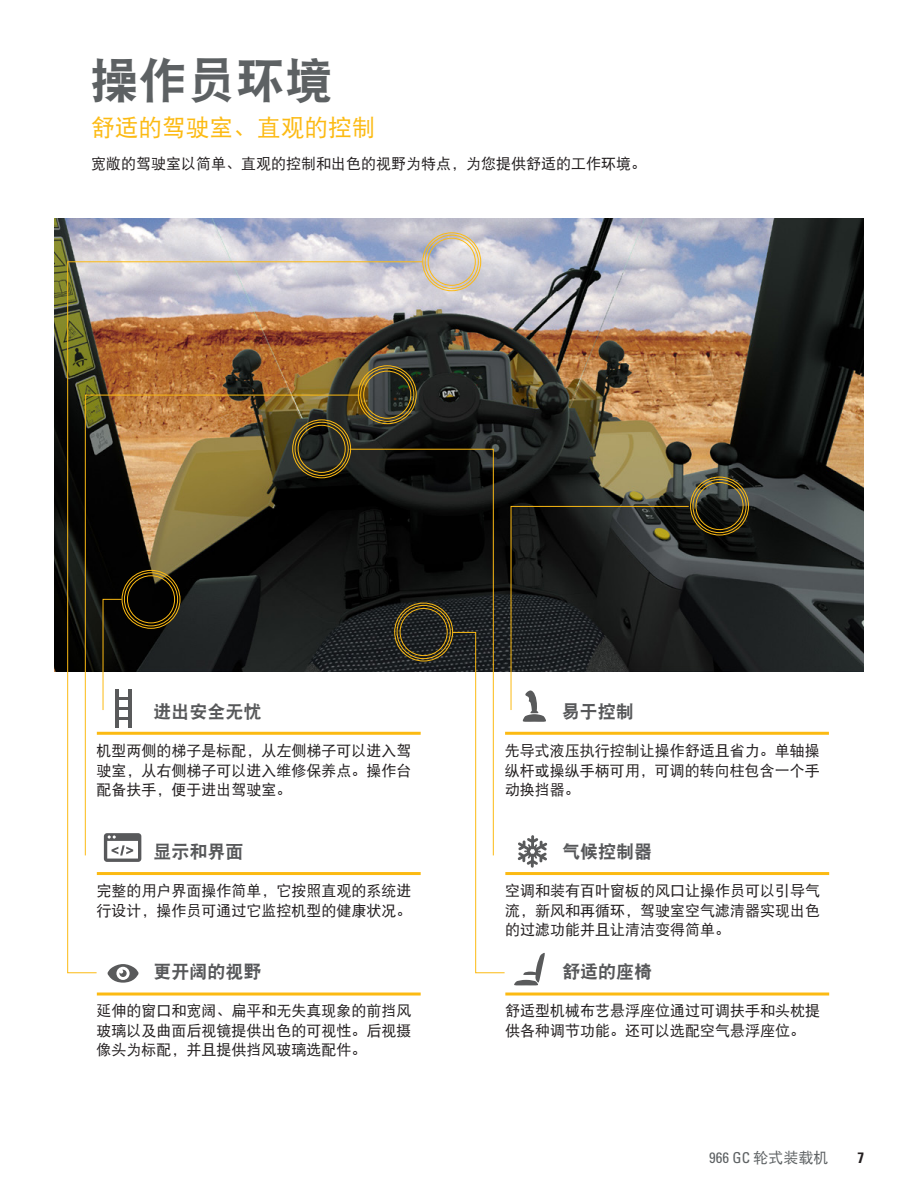
<style>
.page{position:relative;width:918px;height:1188px;background:#fff}
.page>*{position:absolute;margin:0;border:0;box-sizing:border-box;transform-origin:0 0}
.t1{font:48.75px "DFP Hei W9";color:#5d6163}
.t2{font:23.7px "DFP Hei W5";color:#fcba13}
.t3{font:18px "DFP Hei W9";color:#57585a}
.t4{font:15px/19.5px "DFP Hei W5";color:#231f20;text-align:justify}
.t5{font:condensed 15px "Univers LTCYR 57";color:#5d6163}
.t6{font:15px "Univers LTCYR 67 Bold Cond";color:#231f20}
.s1{font-family:"DFP Hei W5";font-stretch:normal}
</style>
<div class="page">
<img style="left:54px;top:218px;width:810px;height:454px">
<hr style="left:505px;top:732px;width:324px;height:3px;background:#fcba13">
<hr style="left:97px;top:993px;width:324px;height:3px;background:#fcba13">
<svg style="left:108px;top:974px;width:31px;height:9px"></svg>
<div style="left:690px;top:477px;width:59px;height:58px;border:1px solid #fcba13;border-radius:50%"></div>
<div style="left:693px;top:479px;width:54px;height:54px;border:1px solid #fcba13;border-radius:50%"></div>
<div style="left:696px;top:482px;width:47px;height:48px;border:1px solid #fcba13;border-radius:50%"></div>
<div style="left:422px;top:232px;width:59px;height:59px;border:1px solid #fcba13;border-radius:50%"></div>
<div style="left:425px;top:235px;width:54px;height:54px;border:1px solid #fcba13;border-radius:50%"></div>
<div style="left:428px;top:238px;width:48px;height:48px;border:1px solid #fcba13;border-radius:50%"></div>
<svg style="left:67px;top:261px;width:356px;height:713px"></svg>
<svg style="left:349px;top:448px;width:145px;height:408px"></svg>
<hr style="left:505px;top:872px;width:324px;height:3px;background:#fcba13">
<hr style="left:505px;top:993px;width:324px;height:3px;background:#fcba13">
<svg style="left:104px;top:833px;width:37px;height:29px"></svg>
<svg style="left:452px;top:506px;width:237px;height:480px"></svg>
<h1 class="t1" style="left:90px;top:54px;width:245px">操作员环境</h1>
<h2 class="t2" style="left:91px;top:115px;width:286px">舒适的驾驶室、直观的控制</h2>
<p class="t4" style="left:91px;top:154px;width:557px">宽敞的驾驶室以简单、直观的控制和出色的视野为特点，为您提供舒适的工作环境。</p>
<p class="t3" style="left:154px;top:702px;width:110px">进出安全无忧</p>
<p class="t4" style="left:97px;top:741px;width:316px">机型两侧的梯子是标配，从左侧梯子可以进入驾驶室，从右侧梯子可以进入维修保养点。操作台配备扶手，便于进出驾驶室。</p>
<p class="t3" style="left:154px;top:842px;width:92px">显示和界面</p>
<p class="t4" style="left:97px;top:881px;width:316px">完整的用户界面操作简单，它按照直观的系统进行设计，操作员可通过它监控机型的健康状况。</p>
<p class="t3" style="left:154px;top:962px;width:110px">更开阔的视野</p>
<p class="t4" style="left:97px;top:1001px;width:316px">延伸的窗口和宽阔、扁平和无失真现象的前挡风玻璃以及曲面后视镜提供出色的可视性。后视摄像头为标配，并且提供挡风玻璃选配件。</p>
<p class="t3" style="left:562px;top:702px;width:73px">易于控制</p>
<p class="t4" style="left:505px;top:741px;width:317px">先导式液压执行控制让操作舒适且省力。单轴操纵杆或操纵手柄可用，可调的转向柱包含一个手动换挡器。</p>
<p class="t3" style="left:562px;top:842px;width:91px">气候控制器</p>
<p class="t4" style="left:505px;top:881px;width:316px">空调和装有百叶窗板的风口让操作员可以引导气流，新风和再循环，驾驶室空气滤清器实现出色的过滤功能并且让清洁变得简单。</p>
<p class="t3" style="left:562px;top:962px;width:91px">舒适的座椅</p>
<p class="t4" style="left:505px;top:1001px;width:316px">舒适型机械布艺悬浮座位通过可调扶手和头枕提供各种调节功能。还可以选配空气悬浮座位。</p>
<p class="t5" style="left:709px;top:1148px;width:121px">966 GC <span class="s1">轮式装载机</span></p>
<p class="t6" style="left:857px;top:1148px;width:8px">7</p>
</div>
